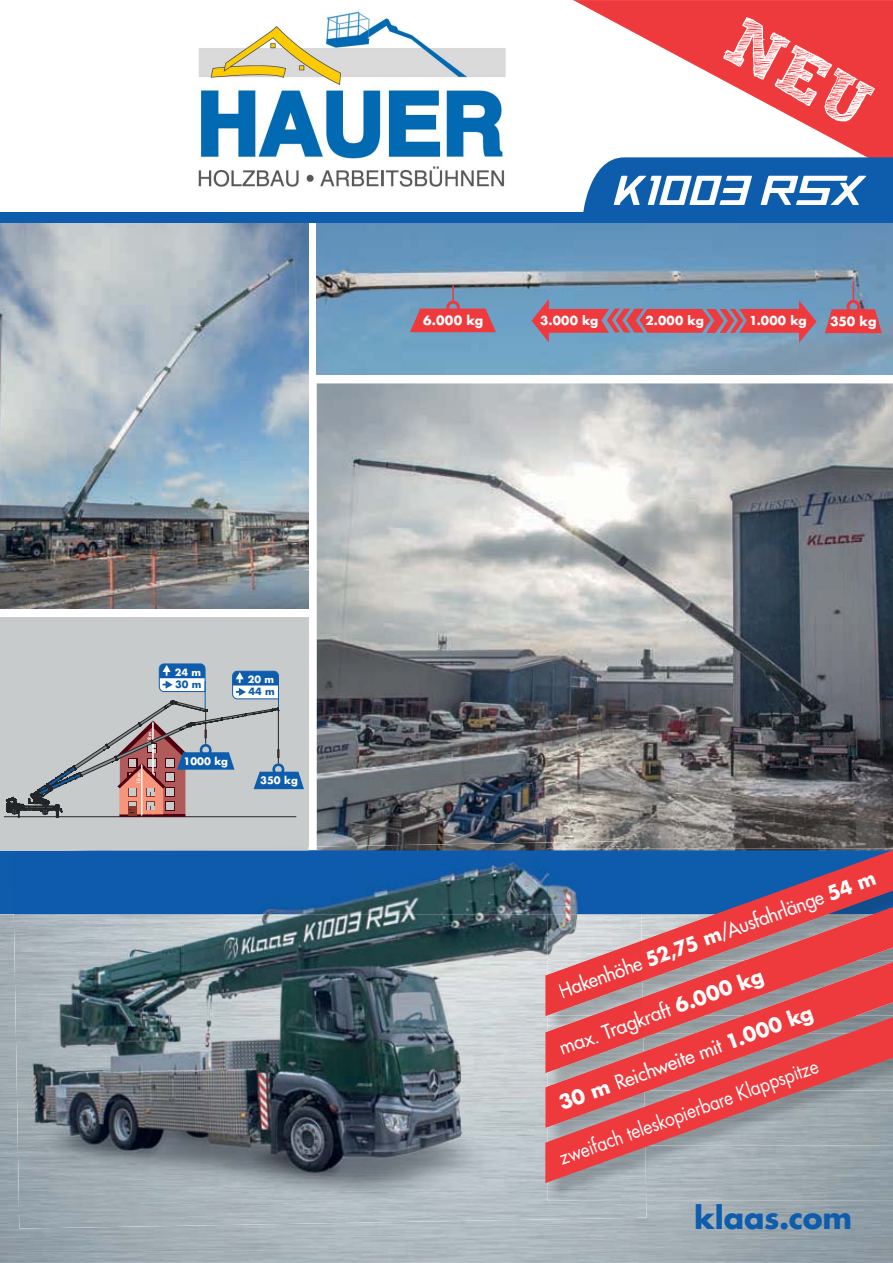
<style>
.page{position:relative;width:893px;height:1263px;background:#fff}
.page>*{position:absolute;margin:0;border:0;box-sizing:border-box;transform-origin:0 0}
.t1{font:700 30px "Futura";letter-spacing:-.005em;color:#0e5dac}
.t2{font:19.5px "Futura";color:#fff}
.t3{font:19.5px "Futura";color:#fff;scale:.88 1}
.t4{font:19.5px "Futura";color:#fff;scale:.95 1}
.t5{font:700 12.45px "Futura";letter-spacing:-.01em;color:#fff}
.t6{font:700 12px "Futura";letter-spacing:.025em;color:#fff}
.t7{font:700 10.05px "Futura";color:#fff}
.t8{font:700 9.75px "Futura";color:#0e5dac}
.t9{font:700 9.75px "Futura";color:#fff}
.t10{font:800 4.95px "Futura";color:#fff}
.t11{font:800 4.65px "Futura";color:#fff}
.s1{font-weight:700}
</style>
<div class="page">
<svg style="left:573px;top:0;width:320px;height:157px"></svg>
<img style="left:317px;top:223px;width:576px;height:152px">
<img style="left:0;top:223px;width:308px;height:385px">
<div style="left:0;top:213px;width:893px;height:10px;background:#0e5dac"></div>
<div style="left:0;top:617px;width:308px;height:233px;background:#c8cbcc"></div>
<hr style="left:4px;top:816px;width:292px;height:1px;background:#242528">
<svg style="left:6px;top:663px;width:298px;height:155px"></svg>
<img style="left:317px;top:383px;width:576px;height:465px">
<img style="left:640px;top:848px;width:253px;height:2px">
<svg style="left:641px;top:850px;width:252px;height:55px;background:#4d528b"></svg>
<img style="left:852px;top:905px;width:41px;height:2px">
<img style="left:717px;top:905px;width:110px;height:2px">
<svg style="left:641px;top:907px;width:252px;height:53px;background:#cc565f"></svg>
<svg style="left:582px;top:157px;width:311px;height:56px"></svg>
<svg style="left:531px;top:299px;width:285px;height:44px;background:#ab7083"></svg>
<svg style="left:410px;top:285px;width:86px;height:47px;background:#a56a7c"></svg>
<svg style="left:825px;top:281px;width:57px;height:52px;background:#a56e83"></svg>
<img style="left:14px;top:914px;width:632px;height:315px">
<img style="left:13px;top:850px;width:628px;height:64px">
<img style="left:317px;top:841px;width:323px;height:9px">
<img style="left:548px;top:848px;width:92px;height:2px">
<img style="left:588px;top:941px;width:54px;height:19px">
<img style="left:618px;top:953px;width:23px;height:7px">
<img style="left:642px;top:960px;width:216px;height:2px">
<img style="left:548px;top:960px;width:10px;height:2px">
<img style="left:558px;top:960px;width:84px;height:2px">
<svg style="left:545px;top:962px;width:348px;height:55px;background:#d8565a"></svg>
<img style="left:547px;top:1183px;width:346px;height:18px">
<img style="left:856px;top:1016px;width:37px;height:1px">
<img style="left:726px;top:1016px;width:89px;height:1px">
<svg style="left:545px;top:1017px;width:348px;height:166px;background:#c47074"></svg>
<img style="left:198px;top:11px;width:308px;height:176px">
<svg style="left:721px;top:15px;width:154px;height:115px;background:#f15557"></svg>
<p class="t5" style="left:423px;top:315px;width:62px">6.000 kg</p>
<p class="t6" style="left:540px;top:315px;width:60px">3.000 kg</p>
<p class="t6" style="left:645px;top:315px;width:60px">2.000 kg</p>
<p class="t6" style="left:749px;top:315px;width:59px">1.000 kg</p>
<p class="t5" style="left:830px;top:316px;width:48px">350 kg</p>
<p class="t10" style="left:147px;top:743px;width:13px;rotate:-90deg">18 m</p>
<p class="t11" style="left:136px;top:784px;width:12px;rotate:-90deg">10 m</p>
<p class="t9" style="left:175px;top:668px;width:28px">24 m</p>
<p class="t8" style="left:175px;top:680px;width:28px">30 m</p>
<p class="t9" style="left:248px;top:675px;width:28px">20 m</p>
<p class="t8" style="left:248px;top:687px;width:28px">44 m</p>
<p class="t7" style="left:184px;top:756px;width:46px">1000 kg</p>
<p class="t7" style="left:260px;top:776px;width:39px">350 kg</p>
<p class="t4" style="left:556px;top:983px;width:354px;rotate:-20deg">Hakenhöhe <span class="s1">52,75 m</span>/Ausfahrlänge <span class="s1">54 m</span></p>
<p class="t2" style="left:556px;top:1040px;width:217px;rotate:-20deg">max. Tragkraft <span class="s1">6.000 kg</span></p>
<p class="t2" style="left:556px;top:1094px;width:270px;rotate:-20deg"><span class="s1">30 m</span> Reichweite mit <span class="s1">1.000 kg</span></p>
<p class="t3" style="left:556px;top:1150px;width:314px;rotate:-20deg">zweifach teleskopierbare Klappspitze</p>
<h1 class="t1" style="left:694px;top:1204px;width:159px">klaas.com</h1>
</div>
